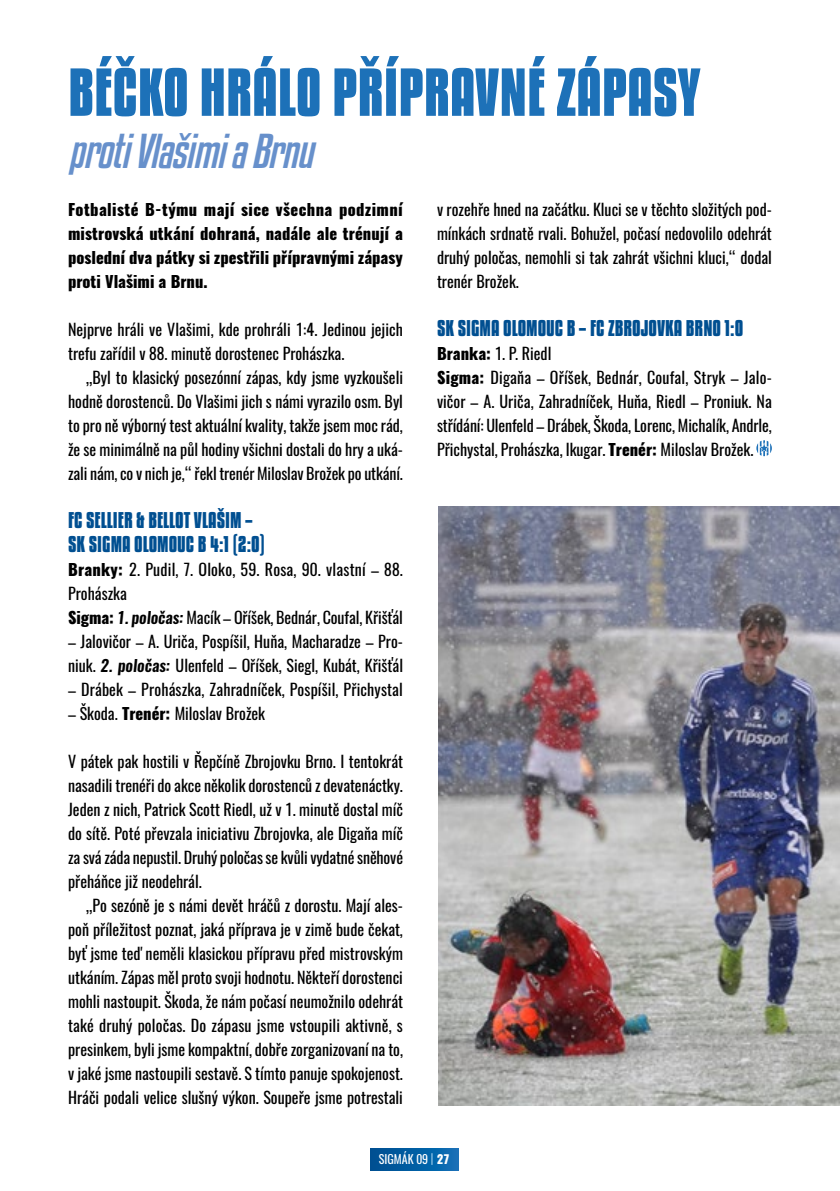
<style>
.page{position:relative;width:840px;height:1191px;background:#fff}
.page>*{position:absolute;margin:0;border:0;box-sizing:border-box;transform-origin:0 0}
.t1{font:700 60px "Kenyan Coffee Rg";color:#1d71b8}
.t2{font:italic 43px "Kenyan Coffee Rg";letter-spacing:-.02em;color:#6790cb}
.t3{font:700 20px/24px "Kenyan Coffee Rg";color:#004f91}
.t4{font:16px/24px "Oswald";color:#000}
.t5{font:800 16px/24px "Oswald";color:#000;text-align:justify}
.t6{font:12px "Oswald";color:#fff}
.s1{font-weight:800}
.s2{font-weight:600;font-style:italic}
.s3{font-weight:300;color:#c9e9fb}
</style>
<div class="page">
<svg style="left:756px;top:440px;width:15px;height:16px"></svg>
<img style="left:438px;top:506px;width:401px;height:600px">
<div style="left:370px;top:1148px;width:88px;height:22px;background:linear-gradient(to right,#004e90,#0d6fb6)"></div>
<h1 class="t1" style="left:68px;top:52px;width:633px">BÉČKO HRÁLO PŘÍPRAVNÉ ZÁPASY</h1>
<h2 class="t2" style="left:68px;top:122px;width:246px">proti Vlašimi a Brnu</h2>
<p class="t5" style="left:68px;top:198px;width:336px">Fotbalisté B-týmu mají sice všechna podzimní mistrovská utkání dohraná, nadále ale trénují a poslední dva pátky si zpestřili přípravnými zápasy proti Vlašimi a Brnu.</p>
<p class="t4" style="left:68px;top:318px;width:336px">Nejprve hráli ve Vlašimi, kde prohráli 1:4. Jedinou jejich trefu zařídil v 88. minutě dorostenec Prohászka.</p>
<p class="t4" style="left:68px;top:366px;width:336px;text-align:justify;text-indent:17px">„Byl to klasický posezónní zápas, kdy jsme vyzkoušeli hodně dorostenců. Do Vlašimi jich s námi vyrazilo osm. Byl to pro ně výborný test aktuální kvality, takže jsem moc rád, že se minimálně na půl hodiny všichni dostali do hry a uká&shy;zali nám, co v nich je,“ řekl trenér Miloslav Brožek po utkání.</p>
<p class="t3" style="left:68px;top:507px;width:198px">FC SELLIER &amp; BELLOT VLAŠIM –<br>SK SIGMA OLOMOUC B 4:1 (2:0)</p>
<p class="t4" style="left:68px;top:558px;width:336px"><span class="s1">Branky:</span> 2. Pudil, 7. Oloko, 59. Rosa, 90. vlastní – 88.<br>Prohászka<br><span class="s1">Sigma:</span> <span class="s2">1. poločas:</span> Macík – Oříšek, Bednár, Coufal, Křišťál</p>
<p class="t4" style="left:68px;top:630px;width:336px">– Jalovičor – A. Uriča, Pospíšil, Huňa, Macharadze – Pro&shy;niuk. <span class="s2">2. poločas:</span> Ulenfeld – Oříšek, Siegl, Kubát, Křišťál</p>
<p class="t4" style="left:68px;top:678px;width:336px">– Drábek – Prohászka, Zahradníček, Pospíšil, Přichystal</p>
<p class="t4" style="left:68px;top:702px;width:198px">– Škoda. <span class="s1">Trenér:</span> Miloslav Brožek</p>
<p class="t4" style="left:68px;top:750px;width:336px;text-align:justify">V pátek pak hostili v Řepčíně Zbrojovku Brno. I tentokrát nasadili trenéři do akce několik dorostenců z devatenáctky.<br>Jeden z nich, Patrick Scott Riedl, už v 1. minutě dostal míč do sítě. Poté převzala iniciativu Zbrojovka, ale Digaňa míč za svá záda nepustil. Druhý poločas se kvůli vydatné sněhové přeháňce již neodehrál.</p>
<p class="t4" style="left:68px;top:894px;width:336px;text-align:justify;text-indent:17px">„Po sezóně je s námi devět hráčů z dorostu. Mají ales&shy;poň příležitost poznat, jaká příprava je v zimě bude čekat, byť jsme teď neměli klasickou přípravu před mistrovským utkáním. Zápas měl proto svoji hodnotu. Někteří dorostenci mohli nastoupit. Škoda, že nám počasí neumožnilo odehrát také druhý poločas. Do zápasu jsme vstoupili aktivně, s presinkem, byli jsme kompaktní, dobře zorganizovaní na to, v jaké jsme nastoupili sestavě. S tímto panuje spokojenost.<br>Hráči podali velice slušný výkon. Soupeře jsme potrestali</p>
<p class="t4" style="left:437px;top:198px;width:336px;text-align:justify">v rozehře hned na začátku. Kluci se v těchto složitých pod&shy;mínkách srdnatě rvali. Bohužel, počasí nedovolilo odehrát druhý poločas, nemohli si tak zahrát všichni kluci,“ dodal trenér Brožek.</p>
<p class="t3" style="left:437px;top:315px;width:307px">SK SIGMA OLOMOUC B – FC ZBROJOVKA BRNO 1:0</p>
<p class="t4" style="left:437px;top:342px;width:336px"><span class="s1">Branka:</span> 1. P. Riedl<br><span class="s1">Sigma:</span> Digaňa – Oříšek, Bednár, Coufal, Stryk – Jalo&shy;vičor – A. Uriča, Zahradníček, Huňa, Riedl – Proniuk. Na střídání: Ulenfeld – Drábek, Škoda, Lorenc, Michalík, Andrle, Přichystal, Prohászka, Ikugar. <span class="s1">Trenér:</span> Miloslav Brožek.</p>
<p class="t6" style="left:378px;top:1151px;width:72px">SIGMÁK 09 <span class="s3">|</span> <span class="s1">27</span></p>
</div>
